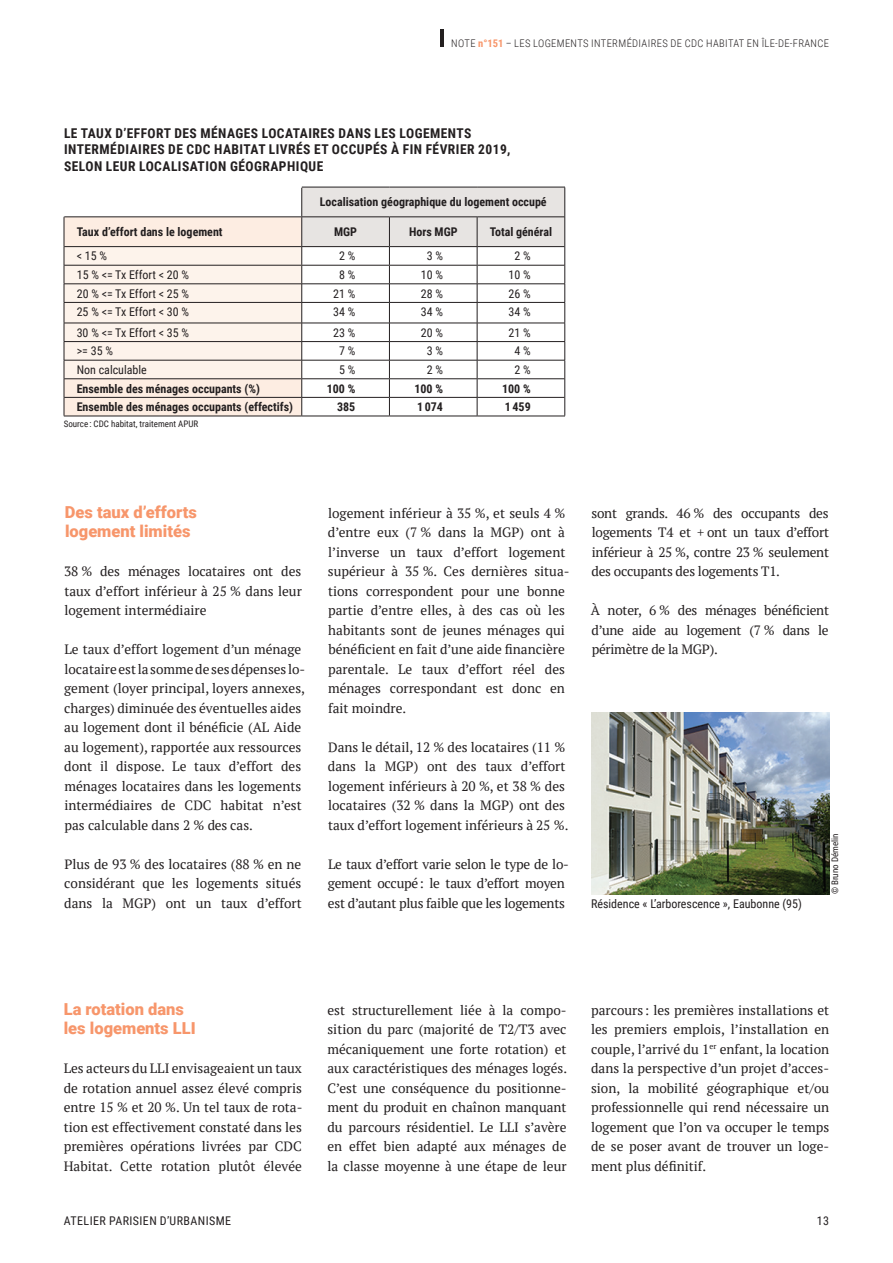
<style>
.page{position:relative;width:893px;height:1263px;background:#fff}
.page>*{position:absolute;margin:0;border:0;box-sizing:border-box;transform-origin:0 0}
.t1{font:900 16.5px/19.5px "Roboto";color:#f7966b}
.t2{font:13.5px/19.5px "PT Serif";color:#231f20;text-align:justify}
.t3{font:700 13.5px/16.5px "Roboto Condensed";letter-spacing:.035em;color:#231f20}
.t4{font:13.5px/19.5px "PT Serif";letter-spacing:-.02em;color:#231f20}
.t5{font:12px "Roboto Condensed";color:#231f20}
.t6{font:700 12px "Roboto Condensed";color:#231f20}
.t7{font:12px "Roboto Condensed";letter-spacing:.035em;color:#231f20}
.t8{font:300 10.5px "Roboto Condensed";letter-spacing:.035em;color:#231f20}
.t9{font:9px "Roboto Condensed";color:#231f20}
.s1{font-weight:700;color:#f7966b}
</style>
<div class="page">
<hr style="left:441px;top:30px;width:3px;height:17px;background:#231f20">
<hr style="left:64px;top:416px;width:238px;height:1px;background:#231f20">
<hr style="left:302px;top:416px;width:87px;height:1px;background:#231f20">
<hr style="left:389px;top:416px;width:88px;height:1px;background:#231f20">
<hr style="left:477px;top:416px;width:88px;height:1px;background:#231f20">
<svg style="left:64px;top:187px;width:502px;height:229px"></svg>
<img style="left:591px;top:712px;width:238px;height:182px">
<p class="t8" style="left:451px;top:36px;width:379px">NOTE <span class="s1">n°151</span> – LES LOGEMENTS INTERMÉDIAIRES DE CDC HABITAT EN ÎLE-DE-FRANCE</p>
<p class="t3" style="left:64px;top:124px;width:448px">LE TAUX D’EFFORT DES MÉNAGES LOCATAIRES DANS LES LOGEMENTS<br>INTERMÉDIAIRES DE CDC HABITAT LIVRÉS ET OCCUPÉS À FIN FÉVRIER 2019,<br>SELON LEUR LOCALISATION GÉOGRAPHIQUE</p>
<p class="t6" style="left:320px;top:194px;width:228px">Localisation géographique du logement occupé</p>
<p class="t6" style="left:77px;top:224px;width:147px">Taux d’effort dans le logement</p>
<p class="t6" style="left:334px;top:224px;width:24px">MGP</p>
<p class="t6" style="left:409px;top:224px;width:50px">Hors MGP</p>
<p class="t6" style="left:490px;top:224px;width:64px">Total général</p>
<p class="t5" style="left:77px;top:248px;width:32px">&lt;15%</p>
<p class="t5" style="left:339px;top:248px;width:18px">2%</p>
<p class="t5" style="left:427px;top:248px;width:18px">3%</p>
<p class="t5" style="left:514px;top:248px;width:18px">2%</p>
<p class="t5" style="left:77px;top:266px;width:114px">15 % &lt;= Tx Effort &lt; 20 %</p>
<p class="t5" style="left:339px;top:266px;width:18px">8%</p>
<p class="t5" style="left:421px;top:266px;width:24px">10 %</p>
<p class="t5" style="left:509px;top:266px;width:24px">10 %</p>
<p class="t5" style="left:77px;top:285px;width:114px">20 % &lt;= Tx Effort &lt; 25 %</p>
<p class="t5" style="left:333px;top:285px;width:24px">21 %</p>
<p class="t5" style="left:421px;top:285px;width:24px">28 %</p>
<p class="t5" style="left:509px;top:285px;width:24px">26 %</p>
<p class="t5" style="left:77px;top:304px;width:114px">25 % &lt;= Tx Effort &lt; 30 %</p>
<p class="t5" style="left:333px;top:304px;width:24px">34 %</p>
<p class="t5" style="left:421px;top:304px;width:24px">34 %</p>
<p class="t5" style="left:509px;top:304px;width:24px">34 %</p>
<p class="t5" style="left:77px;top:324px;width:114px">30 % &lt;= Tx Effort &lt; 35 %</p>
<p class="t5" style="left:333px;top:324px;width:24px">23 %</p>
<p class="t5" style="left:421px;top:324px;width:24px">20 %</p>
<p class="t5" style="left:509px;top:324px;width:24px">21 %</p>
<p class="t5" style="left:77px;top:343px;width:38px">&gt;= 35 %</p>
<p class="t5" style="left:339px;top:343px;width:18px">7 %</p>
<p class="t5" style="left:427px;top:343px;width:18px">3 %</p>
<p class="t5" style="left:514px;top:343px;width:18px">4 %</p>
<p class="t5" style="left:77px;top:361px;width:72px">Non calculable</p>
<p class="t5" style="left:339px;top:361px;width:18px">5%</p>
<p class="t5" style="left:427px;top:361px;width:18px">2%</p>
<p class="t5" style="left:514px;top:361px;width:18px">2%</p>
<p class="t6" style="left:77px;top:380px;width:185px">Ensemble des ménages occupants (%)</p>
<p class="t6" style="left:327px;top:380px;width:30px">100 %</p>
<p class="t6" style="left:414px;top:380px;width:30px">100 %</p>
<p class="t6" style="left:502px;top:380px;width:30px">100 %</p>
<p class="t6" style="left:77px;top:398px;width:218px">Ensemble des ménages occupants (effectifs)</p>
<p class="t6" style="left:337px;top:398px;width:20px">385</p>
<p class="t6" style="left:417px;top:398px;width:27px">1 074</p>
<p class="t6" style="left:505px;top:398px;width:27px">1 459</p>
<p class="t9" style="left:64px;top:418px;width:136px">Source : CDC habitat, traitement APUR</p>
<p class="t1" style="left:65px;top:501px;width:133px">Des taux d’efforts logement limités</p>
<p class="t2" style="left:64px;top:561px;width:239px">38 % des ménages locataires ont des taux d’effort inférieur à 25 % dans leur logement intermédiaire</p>
<p class="t2" style="left:64px;top:639px;width:243px;text-align:left">Le taux d’effort logement d’un ménage locataire est la somme de ses dépenses lo&shy;gement (loyer principal, loyers annexes, charges) diminuée des éventuelles aides au logement dont il bénéficie (AL Aide au logement), rapportée aux ressources dont il dispose. Le taux d’effort des ménages locataires dans les logements intermédiaires de CDC habitat n’est pas calculable dans 2 % des cas.</p>
<p class="t2" style="left:64px;top:854px;width:239px">Plus de 93 % des locataires (88 % en ne considérant que les logements situés dans la MGP) ont un taux d’effort</p>
<p class="t2" style="left:328px;top:503px;width:243px;text-align:left">logement inférieur à 35 %, et seuls 4 % d’entre eux (7 % dans la MGP) ont à l’inverse un taux d’effort logement supérieur à 35 %. Ces dernières situa&shy;tions correspondent pour une bonne partie d’entre elles, à des cas où les habitants sont de jeunes ménages qui bénéficient en fait d’une aide financière parentale. Le taux d’effort réel des ménages correspondant est donc en fait moindre.</p>
<p class="t2" style="left:328px;top:737px;width:242px;text-align:left">Dans le détail, 12 % des locataires (11 % dans la MGP) ont des taux d’effort logement inférieurs à 20 %, et 38 % des locataires (32 % dans la MGP) ont des taux d’effort logement inférieurs à 25 %.</p>
<p class="t4" style="left:328px;top:854px;width:243px">Le taux d’effort varie selon le type de lo&shy;gement occupé: le taux d’effort moyen est d’autant plus faible que les logements</p>
<p class="t2" style="left:591px;top:503px;width:239px">sont grands. 46 % des occupants des logements T4 et + ont un taux d’effort inférieur à 25 %, contre 23 % seulement des occupants des logements T1.</p>
<p class="t2" style="left:591px;top:600px;width:240px">À noter, 6 % des ménages bénéficient d’une aide au logement (7 % dans le périmètre de la MGP).</p>
<p class="t5" style="left:591px;top:895px;width:212px">Résidence « L’arborescence », Eaubonne (95)</p>
<p class="t9" style="left:829px;top:894px;width:62px;rotate:-90deg">© Bruno Démelin</p>
<p class="t1" style="left:64px;top:999px;width:133px">La rotation dans les logements LLI</p>
<p class="t2" style="left:64px;top:1059px;width:240px">Les acteurs du LLI envisageaient un taux de rotation annuel assez élevé compris entre 15 % et 20 %. Un tel taux de rota&shy;tion est effectivement constaté dans les premières opérations livrées par CDC Habitat. Cette rotation plutôt élevée</p>
<p class="t7" style="left:64px;top:1212px;width:169px">ATELIER PARISIEN D’URBANISME</p>
<p class="t2" style="left:327px;top:1000px;width:241px">est structurellement liée à la compo&shy;sition du parc (majorité de T2/T3 avec mécaniquement une forte rotation) et aux caractéristiques des ménages logés.<br>C’est une conséquence du positionne&shy;ment du produit en chaînon manquant du parcours résidentiel. Le LLI s’avère en effet bien adapté aux ménages de la classe moyenne à une étape de leur</p>
<p class="t2" style="left:591px;top:1000px;width:240px">parcours : les premières installations et les premiers emplois, l’installation en couple, l’arrivé du 1<sup>er</sup> enfant, la location dans la perspective d’un projet d’acces&shy;sion, la mobilité géographique et/ou professionnelle qui rend nécessaire un logement que l’on va occuper le temps de se poser avant de trouver un loge&shy;ment plus définitif.</p>
<p class="t5" style="left:817px;top:1212px;width:14px">13</p>
</div>
